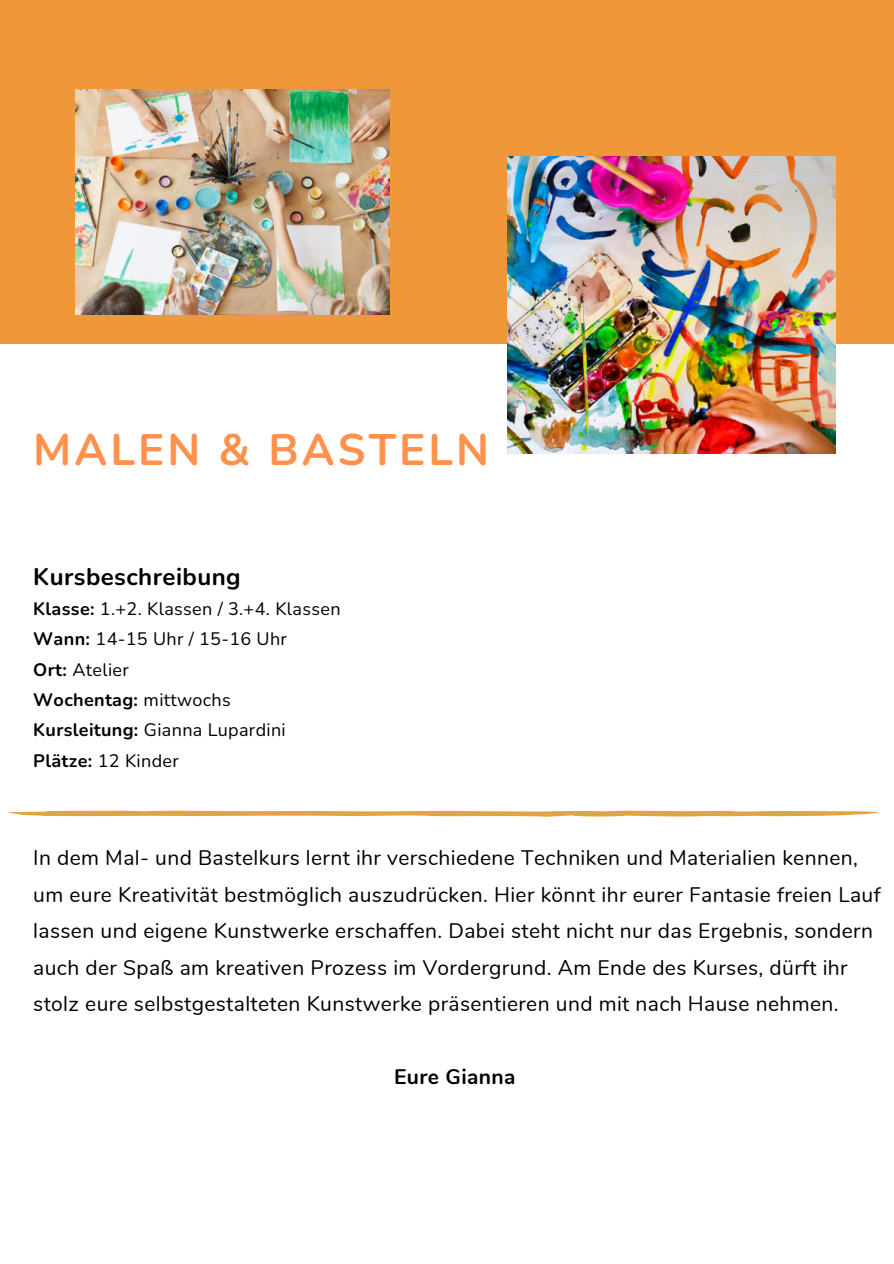
<style>
.page{position:relative;width:894px;height:1264px;background:#fff}
.page>*{position:absolute;margin:0;border:0;box-sizing:border-box;transform-origin:0 0}
.t1{font:700 43.95px "Nunito";letter-spacing:.07em;color:#ff914d}
.t2{font:700 24px "Nunito";letter-spacing:.02em;color:#000}
.t3{font:21px/36.5px "Nunito";letter-spacing:.02em;color:#000}
.t4{font:700 21px "Nunito";letter-spacing:.02em;color:#000}
.t5{font:18px/30.3px "Nunito";letter-spacing:.02em;color:#000}
.s1{font-weight:700}
</style>
<div class="page">
<div style="left:0;top:0;width:893px;height:344px;background:#f0973a"></div>
<img style="left:507px;top:156px;width:327px;height:297px">
<img style="left:76px;top:89px;width:313px;height:225px">
<svg style="left:7px;top:810px;width:871px;height:6px"></svg>
<h1 class="t1" style="left:33px;top:420px;width:457px">MALEN &amp; BASTELN</h1>
<p class="t2" style="left:33px;top:560px;width:209px">Kursbeschreibung</p>
<p class="t5" style="left:33px;top:593px;width:309px"><span class="s1">Klasse:</span> 1.+2. Klassen / 3.+4. Klassen<br><span class="s1">Wann:</span> 14-15 Uhr / 15-16 Uhr<br><span class="s1">Ort:</span> Atelier<br><span class="s1">Wochentag:</span> mittwochs<br><span class="s1">Kursleitung:</span> Gianna Lupardini<br><span class="s1">Plätze:</span> 12 Kinder</p>
<p class="t3" style="left:33px;top:838px;width:848px">In dem Mal- und Bastelkurs lernt ihr verschiedene Techniken und Materialien kennen, um eure Kreativität bestmöglich auszudrücken. Hier könnt ihr eurer Fantasie freien Lauf lassen und eigene Kunstwerke erschaffen. Dabei steht nicht nur das Ergebnis, sondern auch der Spaß am kreativen Prozess im Vordergrund. Am Ende des Kurses, dürft ihr stolz eure selbstgestalteten Kunstwerke präsentieren und mit nach Hause nehmen.</p>
<p class="t4" style="left:394px;top:1060px;width:123px">Eure Gianna</p>
</div>
